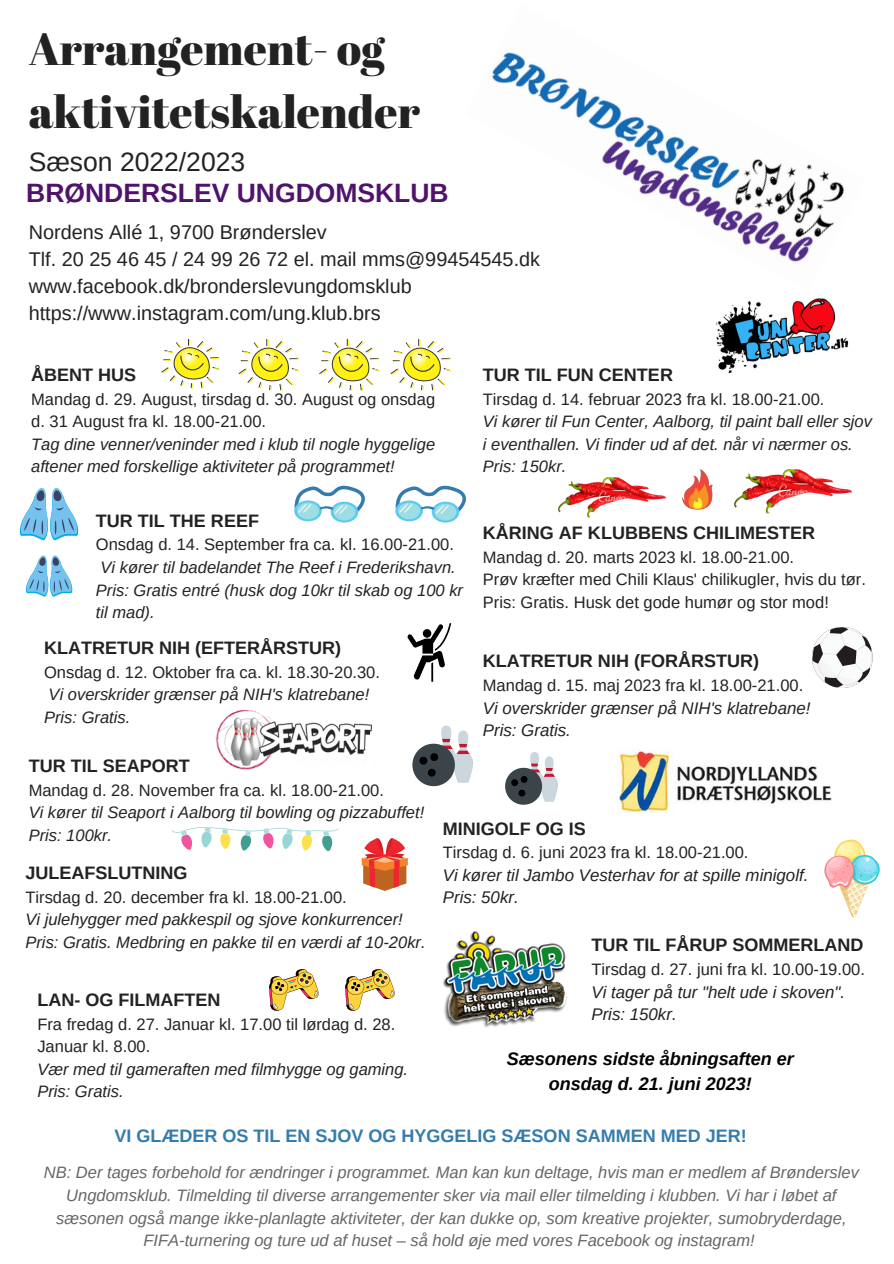
<style>
.page{position:relative;width:894px;height:1264px;background:#fff}
.page>*{position:absolute;margin:0;border:0;box-sizing:border-box;transform-origin:0 0}
.t1{font:45px/63px "Abril Fatface";color:#222}
.t2{font:700 26.55px "Arimo";color:#4f136b}
.t3{font:26.55px "Arimo";color:#222}
.t4{font:19.8px/27px "Arimo";color:#222}
.t5{font:700 18px "Arimo";color:#222}
.t6{font:italic 700 18px/24.8px "Arimo";color:#000;text-align:center}
.t7{font:700 18px "Arimo";color:#337cad}
.t8{font:italic 16.8px/22.5px "Arimo";color:#222}
.t9{font:16.5px/22.5px "Arimo";color:#222}
.t10{font:italic 16.5px/22.5px "Arimo";color:#222}
.t11{font:italic 16.5px/22.5px "Arimo";color:#666;text-align:center}
</style>
<div class="page">
<img style="left:492px;top:52px;width:352px;height:210px">
<img style="left:618px;top:749px;width:214px;height:64px">
<svg style="left:412px;top:725px;width:61px;height:61px"></svg>
<img style="left:215px;top:709px;width:157px;height:61px">
<svg style="left:407px;top:623px;width:44px;height:58px"></svg>
<img style="left:443px;top:931px;width:124px;height:96px">
<svg style="left:395px;top:500px;width:28px;height:21px"></svg>
<div style="left:398px;top:502px;width:22px;height:17px;background:#9cdee4;border-radius:50%"></div>
<svg style="left:431px;top:501px;width:28px;height:21px"></svg>
<div style="left:434px;top:504px;width:22px;height:16px;background:#9cdee4;border-radius:50%"></div>
<svg style="left:395px;top:485px;width:71px;height:30px"></svg>
<svg style="left:19px;top:487px;width:60px;height:53px"></svg>
<svg style="left:26px;top:555px;width:47px;height:41px"></svg>
<img style="left:716px;top:298px;width:133px;height:76px">
<img style="left:734px;top:469px;width:116px;height:44px">
<svg style="left:824px;top:839px;width:55px;height:79px"></svg>
<svg style="left:345px;top:969px;width:49px;height:41px"></svg>
<svg style="left:269px;top:969px;width:49px;height:41px"></svg>
<svg style="left:361px;top:838px;width:47px;height:53px"></svg>
<svg style="left:172px;top:826px;width:166px;height:25px"></svg>
<svg style="left:294px;top:500px;width:28px;height:21px"></svg>
<div style="left:297px;top:502px;width:22px;height:17px;background:#9cdee4;border-radius:50%"></div>
<svg style="left:330px;top:501px;width:28px;height:21px"></svg>
<div style="left:333px;top:504px;width:22px;height:16px;background:#9cdee4;border-radius:50%"></div>
<svg style="left:294px;top:485px;width:71px;height:30px"></svg>
<svg style="left:505px;top:752px;width:53px;height:52px"></svg>
<img style="left:682px;top:469px;width:31px;height:41px">
<img style="left:558px;top:477px;width:107px;height:41px">
<svg style="left:161px;top:339px;width:59px;height:49px"></svg>
<svg style="left:238px;top:339px;width:61px;height:52px"></svg>
<svg style="left:390px;top:339px;width:61px;height:52px"></svg>
<svg style="left:319px;top:339px;width:61px;height:52px"></svg>
<img style="left:812px;top:627px;width:60px;height:60px">
<h1 class="t1" style="left:29px;top:17px;width:393px">Arrangement- og aktivitetskalender</h1>
<h2 class="t3" style="left:29px;top:147px;width:218px">Sæson 2022/2023</h2>
<h2 class="t2" style="left:26px;top:178px;width:424px">BRØNDERSLEV UNGDOMSKLUB</h2>
<p class="t4" style="left:29px;top:219px;width:513px">Nordens Allé 1, 9700 Brønderslev<br>Tlf. 20 25 46 45 / 24 99 26 72 el. mail mms@99454545.dk www.facebook.dk/bronderslevungdomsklub https://www.instagram.com/ung.klub.brs</p>
<p class="t5" style="left:31px;top:364px;width:107px">ÅBENT HUS</p>
<p class="t9" style="left:31px;top:387px;width:405px">Mandag d. 29. August, tirsdag d. 30. August og onsdag d. 31 August fra kl. 18.00-21.00.</p>
<p class="t10" style="left:31px;top:432px;width:405px">Tag dine venner/veninder med i klub til nogle hyggelige aftener med forskellige aktiviteter på programmet!</p>
<p class="t5" style="left:96px;top:510px;width:164px">TUR TIL THE REEF</p>
<p class="t9" style="left:96px;top:533px;width:359px">Onsdag d. 14. September fra ca. kl. 16.00-21.00.</p>
<p class="t10" style="left:96px;top:556px;width:368px">Vi kører til badelandet The Reef i Frederikshavn.<br>Pris: Gratis entré (husk dog 10kr til skab og 100 kr til mad).</p>
<p class="t5" style="left:483px;top:364px;width:191px">TUR TIL FUN CENTER</p>
<p class="t9" style="left:483px;top:387px;width:343px">Tirsdag d. 14. februar 2023 fra kl. 18.00-21.00.</p>
<p class="t10" style="left:483px;top:410px;width:390px">Vi kører til Fun Center, Aalborg, til paint ball eller sjov i eventhallen. Vi finder ud af det. når vi nærmer os.<br>Pris: 150kr.</p>
<p class="t5" style="left:483px;top:522px;width:333px">KÅRING AF KLUBBENS CHILIMESTER</p>
<p class="t9" style="left:483px;top:545px;width:384px">Mandag d. 20. marts 2023 kl. 18.00-21.00.<br>Prøv kræfter med Chili Klaus' chilikugler, hvis du tør.<br>Pris: Gratis. Husk det gode humør og stor mod!</p>
<p class="t5" style="left:44px;top:637px;width:298px">KLATRETUR NIH (EFTERÅRSTUR)</p>
<p class="t9" style="left:44px;top:660px;width:337px">Onsdag d. 12. Oktober fra ca. kl. 18.30-20.30.</p>
<p class="t10" style="left:44px;top:683px;width:327px">Vi overskrider grænser på NIH's klatrebane!<br>Pris: Gratis.</p>
<p class="t5" style="left:29px;top:755px;width:162px">TUR TIL SEAPORT</p>
<p class="t9" style="left:29px;top:778px;width:356px">Mandag d. 28. November fra ca. kl. 18.00-21.00.</p>
<p class="t10" style="left:29px;top:801px;width:397px">Vi kører til Seaport i Aalborg til bowling og pizzabuffet!<br>Pris: 100kr.</p>
<p class="t5" style="left:25px;top:862px;width:163px">JULEAFSLUTNING</p>
<p class="t9" style="left:25px;top:885px;width:323px">Tirsdag d. 20. december fra kl. 18.00-21.00.</p>
<p class="t10" style="left:25px;top:908px;width:401px">Vi julehygger med pakkespil og sjove konkurrencer!<br>Pris: Gratis. Medbring en pakke til en værdi af 10-20kr.</p>
<p class="t5" style="left:37px;top:989px;width:184px">LAN- OG FILMAFTEN</p>
<p class="t9" style="left:37px;top:1012px;width:359px">Fra fredag d. 27. Januar kl. 17.00 til lørdag d. 28.<br>Januar kl. 8.00.</p>
<p class="t10" style="left:37px;top:1057px;width:372px">Vær med til gameraften med filmhygge og gaming.<br>Pris: Gratis.</p>
<p class="t5" style="left:483px;top:651px;width:277px">KLATRETUR NIH (FORÅRSTUR)</p>
<p class="t9" style="left:483px;top:674px;width:322px">Mandag d. 15. maj 2023 fra kl. 18.00-21.00.</p>
<p class="t8" style="left:483px;top:696px;width:329px">Vi overskrider grænser på NIH's klatrebane!<br>Pris: Gratis.</p>
<p class="t5" style="left:442px;top:818px;width:144px">MINIGOLF OG IS</p>
<p class="t9" style="left:442px;top:841px;width:307px">Tirsdag d. 6. juni 2023 fra kl. 18.00-21.00.</p>
<p class="t8" style="left:442px;top:863px;width:367px">Vi kører til Jambo Vesterhav for at spille minigolf.<br>Pris: 50kr.</p>
<p class="t5" style="left:591px;top:935px;width:273px">TUR TIL FÅRUP SOMMERLAND</p>
<p class="t9" style="left:591px;top:958px;width:275px">Tirsdag d. 27. juni fra kl. 10.00-19.00.</p>
<p class="t8" style="left:591px;top:980px;width:255px">Vi tager på tur "helt ude i skoven".<br>Pris: 150kr.</p>
<p class="t6" style="left:506px;top:1046px;width:289px">Sæsonens sidste åbningsaften er onsdag d. 21. juni 2023!</p>
<p class="t7" style="left:114px;top:1126px;width:633px">VI GLÆDER OS TIL EN SJOV OG HYGGELIG SÆSON SAMMEN MED JER!</p>
<p class="t11" style="left:44px;top:1161px;width:816px">NB: Der tages forbehold for ændringer i programmet. Man kan kun deltage, hvis man er medlem af Brønderslev Ungdomsklub. Tilmelding til diverse arrangementer sker via mail eller tilmelding i klubben. Vi har i løbet af sæsonen også mange ikke-planlagte aktiviteter, der kan dukke op, som kreative projekter, sumobryderdage, FIFA-turnering og ture ud af huset – så hold øje med vores Facebook og instagram!</p>
</div>
